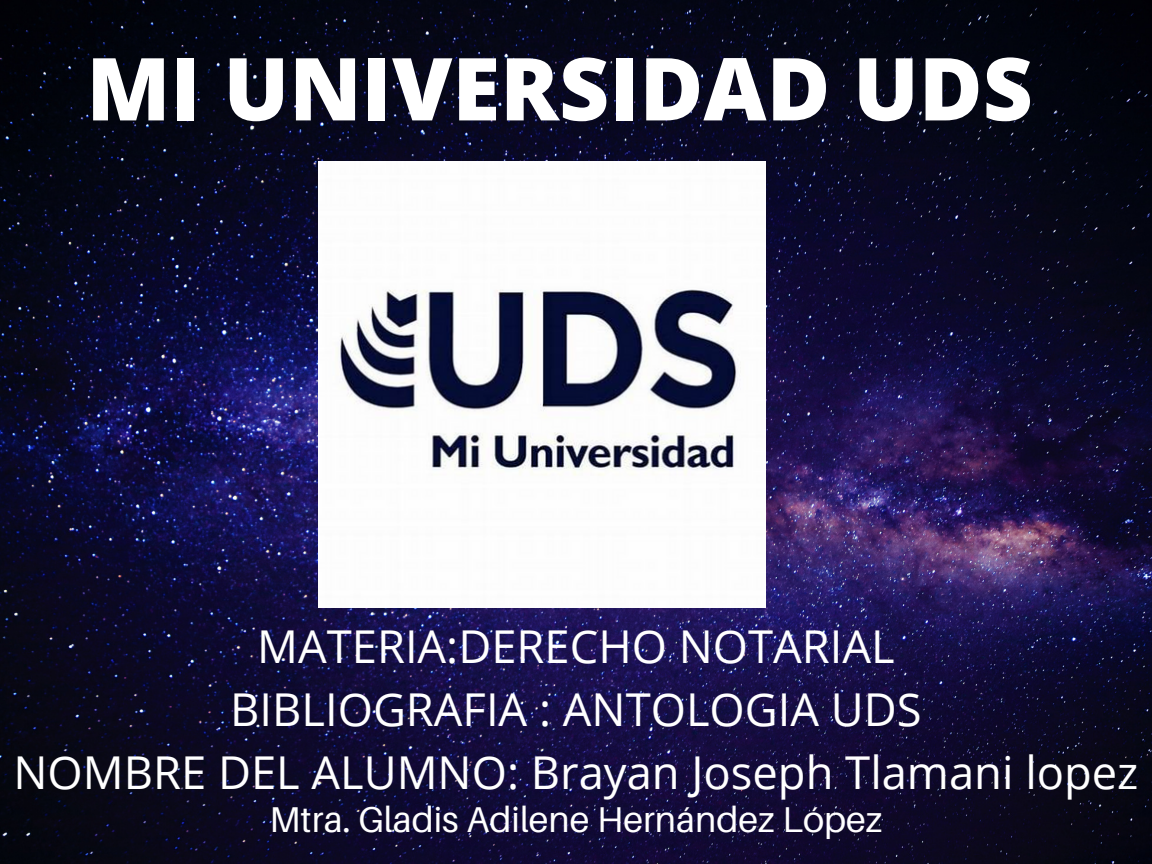
<style>
.page{position:relative;width:1152px;height:864px;background:#fff}
.page>*{position:absolute;margin:0;border:0;box-sizing:border-box;transform-origin:0 0}
.t1{font:800 87px "Open Sans";color:#fff}
.t2{font:45.3px "Open Sans";color:#fff}
.t3{font:35.85px "Aileron";color:#fff}
</style>
<div class="page">
<img style="left:0;top:0;width:1152px;height:864px">
<img style="left:319px;top:161px;width:447px;height:447px">
<p class="t1" style="left:86px;top:28px;width:948px">MI UNIVERSIDAD UDS</p>
<p class="t2" style="left:257px;top:614px;width:639px">MATERIA:DERECHO NOTARIAL</p>
<p class="t2" style="left:230px;top:677px;width:693px">BIBLIOGRAFIA : ANTOLOGIA UDS</p>
<p class="t2" style="left:13px;top:740px;width:1127px">NOMBRE DEL ALUMNO: Brayan Joseph Tlamani lopez</p>
<p class="t3" style="left:270px;top:797px;width:614px">Mtra. Gladis Adilene Hernández López</p>
</div>
